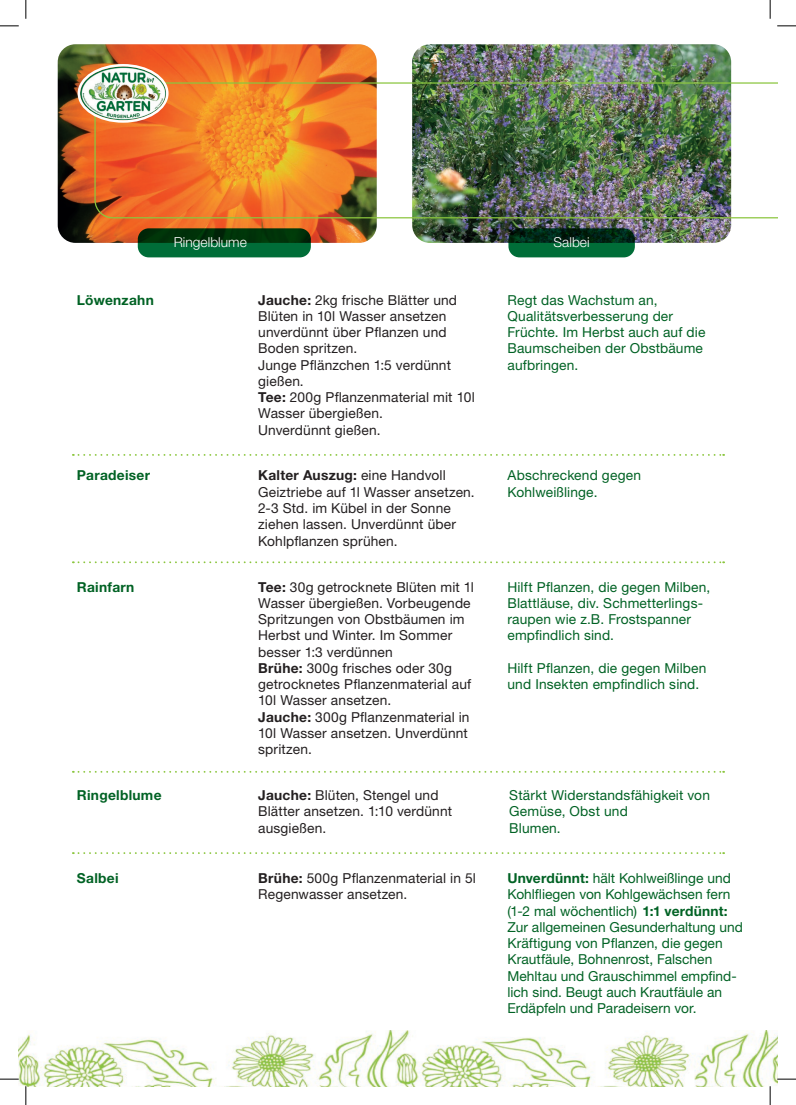
<style>
.page{position:relative;width:796px;height:1105px;background:#fff}
.page>*{position:absolute;margin:0;border:0;box-sizing:border-box;transform-origin:0 0}
._01_Fliesstext{font:13.75px/16.2px "Helvetica Neue LT Pro";letter-spacing:.01em;color:#231f20}
._01_Fliesstext-2{font:13.75px/16.2px "Helvetica Neue LT Pro";letter-spacing:.005em;color:#006224}
._01_Fliesstext-3{font:700 13.75px "Helvetica Neue LT Pro";letter-spacing:.02em;color:#006224}
._01_Fliesstext-4{font:300 13.75px "Helvetica Neue LT Pro";letter-spacing:.005em;color:#fff}
.s1{font-weight:700}
</style>
<div class="page">
<svg style="left:73px;top:454px;width:651px;height:1px"></svg>
<svg style="left:73px;top:561px;width:651px;height:2px"></svg>
<svg style="left:73px;top:770px;width:651px;height:2px"></svg>
<svg style="left:73px;top:852px;width:651px;height:1px"></svg>
<img style="left:58px;top:44px;width:319px;height:199px">
<img style="left:412px;top:44px;width:319px;height:199px">
<svg style="left:138px;top:228px;width:173px;height:29px;background:#034f20"></svg>
<img style="left:94px;top:82px;width:683px;height:136px">
<svg style="left:508px;top:228px;width:127px;height:29px;background:#014927"></svg>
<img style="left:19px;top:1030px;width:758px;height:55px">
<img style="left:80px;top:66px;width:86px;height:54px">
<div style="left:78px;top:64px;width:91px;height:59px;border:2px solid #fff;border-radius:50%"></div>
<svg style="left:0;top:25px;width:19px;height:2px"></svg>
<svg style="left:777px;top:25px;width:19px;height:2px"></svg>
<svg style="left:0;top:1078px;width:19px;height:1px"></svg>
<svg style="left:777px;top:1077px;width:19px;height:2px"></svg>
<svg style="left:25px;top:0;width:2px;height:19px"></svg>
<svg style="left:25px;top:1085px;width:2px;height:19px"></svg>
<svg style="left:769px;top:0;width:2px;height:19px"></svg>
<svg style="left:769px;top:1086px;width:2px;height:18px"></svg>
<p class="_01_Fliesstext-4" style="left:174px;top:234px;width:75px">Ringelblume</p>
<p class="_01_Fliesstext-4" style="left:553px;top:234px;width:38px">Salbei</p>
<p class="_01_Fliesstext-3" style="left:77px;top:291px;width:78px">Löwenzahn</p>
<p class="_01_Fliesstext" style="left:258px;top:291px;width:200px"><span class="s1">Jauche:</span> 2kg frische Blätter und<br>Blüten in 10l Wasser ansetzen unverdünnt über Pflanzen und<br>Boden spritzen.</p>
<p class="_01_Fliesstext" style="left:258px;top:356px;width:194px">Junge Pflänzchen 1:5 verdünnt gießen.</p>
<p class="_01_Fliesstext" style="left:258px;top:389px;width:218px"><span class="s1">Tee:</span> 200g Pflanzenmaterial mit 10l<br>Wasser übergießen.</p>
<p class="_01_Fliesstext" style="left:258px;top:421px;width:124px">Unverdünnt gießen.</p>
<p class="_01_Fliesstext-2" style="left:507px;top:291px;width:199px">Regt das Wachstum an,<br>Qualitätsverbesserung der<br>Früchte. Im Herbst auch auf die<br>Baumscheiben der Obstbäume aufbringen.</p>
<p class="_01_Fliesstext-3" style="left:77px;top:467px;width:75px">Paradeiser</p>
<p class="_01_Fliesstext" style="left:258px;top:467px;width:218px"><span class="s1">Kalter Auszug:</span> eine Handvoll<br>Geiztriebe auf 1l Wasser ansetzen.<br>2-3 Std. im Kübel in der Sonne ziehen lassen. Unverdünnt über<br>Kohlpflanzen sprühen.</p>
<p class="_01_Fliesstext-2" style="left:507px;top:467px;width:135px">Abschreckend gegen</p>
<p class="_01_Fliesstext-2" style="left:507px;top:483px;width:91px">Kohlweißlinge.</p>
<p class="_01_Fliesstext-3" style="left:77px;top:578px;width:59px">Rainfarn</p>
<p class="_01_Fliesstext" style="left:258px;top:578px;width:217px"><span class="s1">Tee:</span> 30g getrocknete Blüten mit 1l<br>Wasser übergießen. Vorbeugende<br>Spritzungen von Obstbäumen im<br>Herbst und Winter. Im Sommer besser 1:3 verdünnen</p>
<p class="_01_Fliesstext" style="left:258px;top:659px;width:214px"><span class="s1">Brühe:</span> 300g frisches oder 30g getrocknetes Pflanzenmaterial auf<br>10l Wasser ansetzen.</p>
<p class="_01_Fliesstext" style="left:258px;top:708px;width:213px"><span class="s1">Jauche:</span> 300g Pflanzenmaterial in<br>10l Wasser ansetzen. Unverdünnt spritzen.</p>
<p class="_01_Fliesstext-2" style="left:507px;top:578px;width:204px">Hilft Pflanzen, die gegen Milben,<br>Blattläuse, div. Schmetterlings&shy;raupen wie z.B. Frostspanner empfindlich sind.</p>
<p class="_01_Fliesstext-2" style="left:507px;top:659px;width:200px">Hilft Pflanzen, die gegen Milben und Insekten empfindlich sind.</p>
<p class="_01_Fliesstext-3" style="left:77px;top:786px;width:86px">Ringelblume</p>
<p class="_01_Fliesstext" style="left:258px;top:786px;width:195px"><span class="s1">Jauche:</span> Blüten, Stengel und<br>Blätter ansetzen. 1:10 verdünnt ausgießen.</p>
<p class="_01_Fliesstext-2" style="left:509px;top:786px;width:202px">Stärkt Widerstandsfähigkeit von<br>Gemüse, Obst und<br>Blumen.</p>
<p class="_01_Fliesstext-3" style="left:77px;top:869px;width:43px">Salbei</p>
<p class="_01_Fliesstext" style="left:258px;top:869px;width:219px"><span class="s1">Brühe:</span> 500g Pflanzenmaterial in 5l<br>Regenwasser ansetzen.</p>
<p class="_01_Fliesstext-2" style="left:507px;top:869px;width:237px"><span class="s1">Unverdünnt:</span> hält Kohlweißlinge und Kohlfliegen von Kohlgewächsen fern (1-2 mal wöchentlich) <span class="s1">1:1 verdünnt:<br></span>Zur allgemeinen Gesunderhaltung und Kräftigung von Pflanzen, die gegen Krautfäule, Bohnenrost, Falschen Mehltau und Grauschimmel empfind&shy;lich sind. Beugt auch Krautfäule an Erdäpfeln und Paradeisern vor.</p>
</div>
